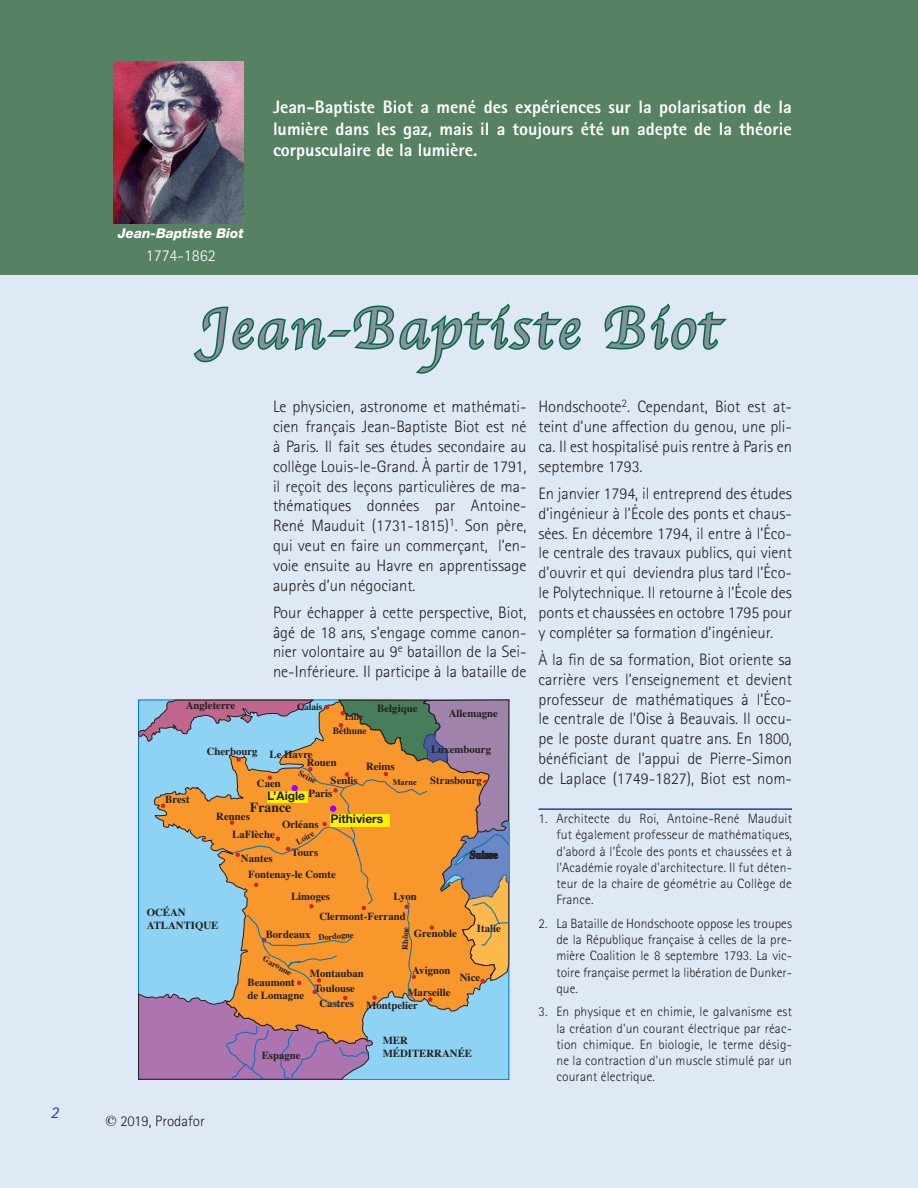
<style>
.page{position:relative;width:918px;height:1188px;background:#fff}
.page>*{position:absolute;margin:0;border:0;box-sizing:border-box;transform-origin:0 0}
.Titre{font:60px "Apple Chancery";letter-spacing:.05em;color:#8a8f9d}
.Sous-titre_2{font:800 18px/21.6px "Rotis Sans Serif";color:#fff;text-align:justify}
.t1{font:300 16.5px/19.8px "Rotis Sans Serif";color:#231f20;text-align:justify}
.t2{font:300 16.5px "Rotis Sans Serif";color:#fff}
.Bas_de_page{font:italic 16.5px "Rotis Sans Serif";color:#25408f}
.t3{font:300 15px "Rotis Sans Serif";color:#231f20}
.t4{font:700 13.8px "Times";color:#231f20}
.Note_de_bas_de_page{font:300 13.5px/16.2px "Rotis Sans Serif";letter-spacing:.01em;color:#231f20;text-align:justify}
.Bas_de_photos{font:italic 800 13.5px "Helvetica Neue LT Std";color:#fff}
.t5{font:700 12px "Helvetica Neue LT Std";color:#231f20}
.t6{font:700 10.8px/12.9px "Times";color:#231f20}
.t7{font:700 9.6px "Times";color:#231f20}
.t8{font:700 8.4px "Times";color:#231f20}
.s1{font-family:"Times";font-weight:400}
</style>
<div class="page">
<div style="left:1px;top:1px;width:917px;height:1187px;background:#dfe8f5"></div>
<div style="left:0;top:0;width:918px;height:274px;background:#568162"></div>
<svg style="left:193px;top:303px;width:388px;height:71px"></svg>
<svg style="left:604px;top:303px;width:123px;height:47px"></svg>
<hr style="left:538px;top:808px;width:254px;height:2px;background:#25408f">
<svg style="left:138px;top:700px;width:372px;height:380px;background:#be9f7f"></svg>
<div style="left:291px;top:785px;width:7px;height:6px;background:#9700ff;border-radius:50%"></div>
<div style="left:267px;top:791px;width:40px;height:12px;background:#fff101"></div>
<img style="left:113px;top:62px;width:130px;height:162px">
<p class="Bas_de_page" style="left:51px;top:1103px;width:10px">2</p>
<p class="Bas_de_photos" style="left:118px;top:226px;width:128px">Jean-Baptiste Biot</p>
<p class="t2" style="left:146px;top:246px;width:71px">1774-1862</p>
<p class="Sous-titre_2" style="left:273px;top:96px;width:520px">Jean-Baptiste Biot a mené des expériences sur la polarisation de la lumière dans les gaz, mais il a toujours été un adepte de la théorie corpusculaire de la lumière.</p>
<p class="Titre" style="left:201px;top:280px;width:520px">Jean-Baptiste Biot</p>
<p class="t6" style="left:186px;top:698px;width:51px">Angleterre</p>
<p class="t1" style="left:273px;top:397px;width:255px">Le physicien, astronome et mathémati&shy;cien français Jean-Baptiste Biot est né à Paris. Il fait ses études secondaire au collège Louis-le-Grand. À partir de 1791, il reçoit des leçons particulières de ma&shy;thématiques données par Antoine-René Mauduit (1731-1815)<sup>1</sup>. Son père, qui veut en faire un commerçant, l’en&shy;voie ensuite au Havre en apprentissage auprès d’un négociant.</p>
<p class="t1" style="left:273px;top:602px;width:255px">Pour échapper à cette perspective, Biot, âgé de 18 ans, s’engage comme canon&shy;nier volontaire au 9<sup>e</sup> bataillon de la Sei&shy;ne-Inférieure. Il participe à la bataille de</p>
<p class="t7" style="left:297px;top:698px;width:27px">Calais</p>
<p class="t7" style="left:345px;top:708px;width:20px">Lille</p>
<p class="t7" style="left:333px;top:721px;width:36px">Béthune</p>
<p class="t6" style="left:377px;top:701px;width:42px">Belgique</p>
<p class="t6" style="left:449px;top:706px;width:51px">Allemagne</p>
<p class="t6" style="left:165px;top:792px;width:26px">Brest</p>
<p class="t6" style="left:207px;top:744px;width:108px">Cherbourg Le Havre</p>
<p class="t6" style="left:307px;top:755px;width:32px">Rouen</p>
<p class="t6" style="left:257px;top:776px;width:25px">Caen</p>
<p class="t8" style="left:302px;top:765px;width:21px;rotate:26deg">Seine</p>
<p class="t6" style="left:331px;top:772px;width:29px">Senlis</p>
<p class="t6" style="left:366px;top:759px;width:30px">Reims</p>
<p class="t8" style="left:393px;top:774px;width:26px">Marne</p>
<p class="t6" style="left:308px;top:786px;width:25px">Paris</p>
<p class="t6" style="left:282px;top:817px;width:38px">Orléans</p>
<p class="t5" style="left:267px;top:788px;width:40px">L’Aigle</p>
<p class="t4" style="left:250px;top:794px;width:43px">France</p>
<p class="t6" style="left:216px;top:808px;width:35px">Rennes</p>
<p class="t6" style="left:248px;top:849px;width:89px;line-height:16.2px;text-indent:-7px">Nantes<br>Fontenay-le Comte</p>
<p class="t5" style="left:330px;top:811px;width:54px">Pithiviers</p>
<p class="t6" style="left:232px;top:826px;width:44px">LaFlèche</p>
<p class="t8" style="left:293px;top:836px;width:21px;rotate:-31deg">Loire</p>
<p class="t6" style="left:292px;top:845px;width:28px">Tours</p>
<p class="t6" style="left:291px;top:889px;width:40px">Limoges</p>
<p class="t6" style="left:393px;top:889px;width:25px">Lyon</p>
<p class="t6" style="left:431px;top:741px;width:62px">Luxembourg</p>
<p class="t6" style="left:430px;top:773px;width:53px">Strasbourg</p>
<p class="t6" style="left:470px;top:847px;width:30px">Suisse</p>
<p class="t6" style="left:147px;top:905px;width:73px">OCÉAN<br>ATLANTIQUE</p>
<p class="t3" style="left:105px;top:1112px;width:101px"><span class="s1">©</span> 2019, Prodafor</p>
<p class="t6" style="left:319px;top:909px;width:88px">Clermont-Ferrand</p>
<p class="t8" style="left:318px;top:930px;width:37px;rotate:-5deg">Dordogne</p>
<p class="t8" style="left:397px;top:950px;width:25px;rotate:-88deg">Rhône</p>
<p class="t6" style="left:414px;top:926px;width:45px">Grenoble</p>
<p class="t6" style="left:266px;top:927px;width:47px">Bordeaux</p>
<p class="t6" style="left:477px;top:921px;width:25px">Italie</p>
<p class="t8" style="left:268px;top:951px;width:33px;rotate:29deg">Garonne</p>
<p class="t6" style="left:310px;top:965px;width:56px">Montauban</p>
<p class="t6" style="left:412px;top:963px;width:40px">Avignon</p>
<p class="t6" style="left:247px;top:975px;width:58px">Beaumont de Lomagne</p>
<p class="t6" style="left:319px;top:980px;width:100px;line-height:16.2px;text-indent:-5px">Toulouse<br>Castres Montpelier</p>
<p class="t6" style="left:407px;top:985px;width:45px">Marseille</p>
<p class="t6" style="left:460px;top:969px;width:22px">Nice</p>
<p class="t6" style="left:262px;top:1047px;width:41px">Espagne</p>
<p class="t6" style="left:383px;top:1032px;width:91px">MER<br>MÉDITERRANÉE</p>
<p class="t1" style="left:538px;top:397px;width:255px">Hondschoote<sup>2</sup>. Cependant, Biot est at&shy;teint d’une affection du genou, une pli&shy;ca. Il est hospitalisé puis rentre à Paris en septembre 1793.</p>
<p class="t1" style="left:538px;top:484px;width:255px">En janvier 1794, il entreprend des études d’ingénieur à l’École des ponts et chaus&shy;sées. En décembre 1794, il entre à l’Éco&shy;le centrale des travaux publics, qui vient d’ouvrir et qui deviendra plus tard l’Éco&shy;le Polytechnique. Il retourne à l’École des ponts et chaussées en octobre 1795 pour y compléter sa formation d’ingénieur.</p>
<p class="t1" style="left:538px;top:649px;width:255px">À la fin de sa formation, Biot oriente sa carrière vers l’enseignement et devient professeur de mathématiques à l’Éco&shy;le centrale de l’Oise à Beauvais. Il occu&shy;pe le poste durant quatre ans. En 1800, bénéficiant de l’appui de Pierre-Simon de Laplace (1749-1827), Biot est nom-</p>
<p class="Note_de_bas_de_page" style="left:556px;top:811px;width:237px;text-indent:-18px">1. Architecte du Roi, Antoine-René Mauduit fut également professeur de mathématiques, d'abord à l'École des ponts et chaussées et à l'Académie royale d'architecture. Il fut déten&shy;teur de la chaire de géométrie au Collège de France.</p>
<p class="Note_de_bas_de_page" style="left:556px;top:915px;width:237px;text-indent:-18px">2. La Bataille de Hondschoote oppose les troupes de la République française à celles de la pre&shy;mière Coalition le 8 septembre 1793. La vic&shy;toire française permet la libération de Dunker&shy;que.</p>
<p class="Note_de_bas_de_page" style="left:556px;top:1004px;width:237px;text-indent:-18px">3. En physique et en chimie, le galvanisme est la création d'un courant électrique par réac&shy;tion chimique. En biologie, le terme désig&shy;ne la contraction d'un muscle stimulé par un courant électrique.</p>
</div>
